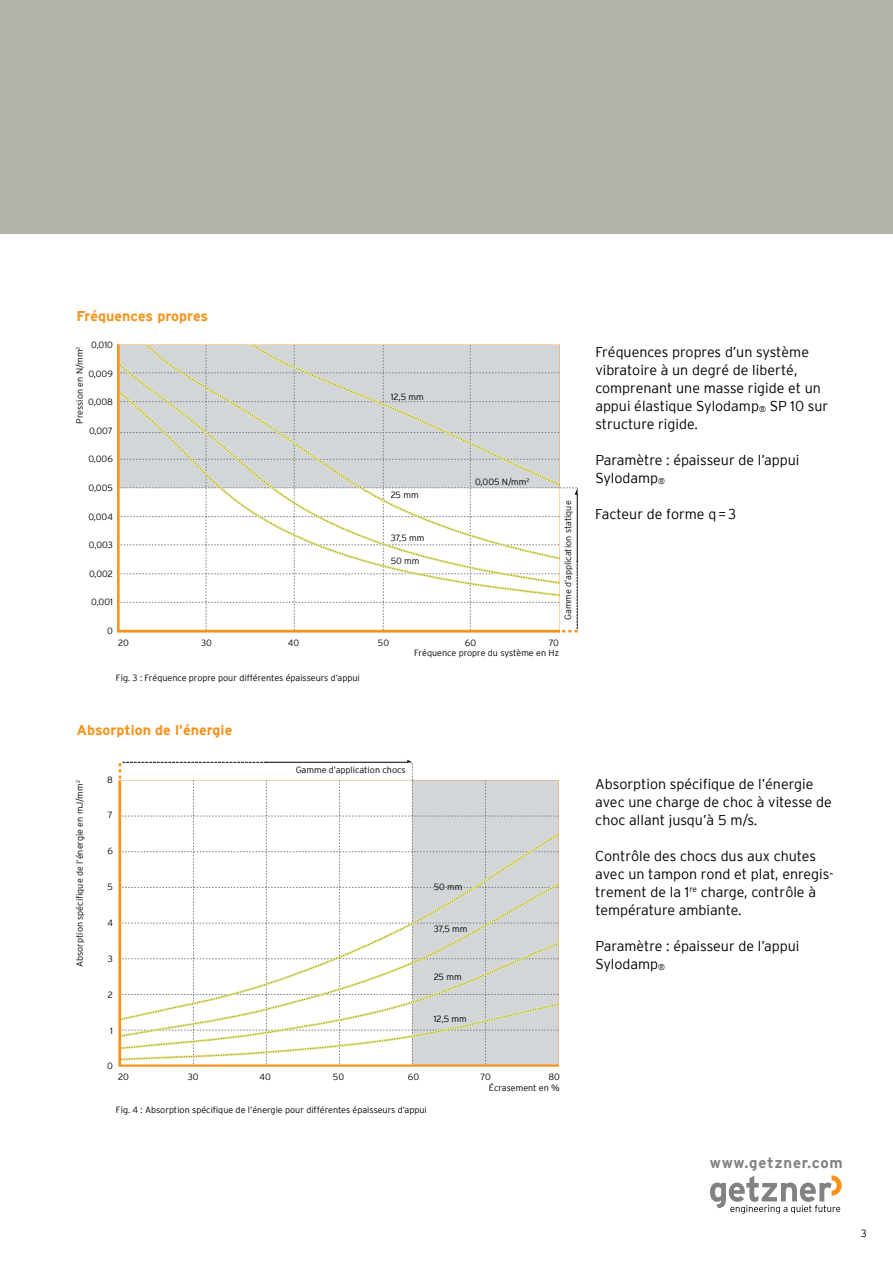
<style>
.page{position:relative;width:893px;height:1263px;background:#fff}
.page>*{position:absolute;margin:0;border:0;box-sizing:border-box;transform-origin:0 0}
.t1{font:700 15px "Interstate";letter-spacing:.055em;color:#808284}
.t2{font:300 14.25px/18px "Interstate";color:#000}
.t3{font:700 14.25px "Interstate";color:#f7931d}
.t4{font:300 10.5px "Interstate";color:#000}
.t5{font:300 9px/10.8px "Interstate";color:#000;text-align:right}
.s1{font-size:8.25px}
</style>
<div class="page">
<div style="left:0;top:0;width:893px;height:234px;background:#b2b2aa"></div>
<svg style="left:117px;top:345px;width:461px;height:287px"></svg>
<svg style="left:119px;top:760px;width:440px;height:306px"></svg>
<svg style="left:710px;top:1175px;width:132px;height:39px"></svg>
<p class="t3" style="left:77px;top:310px;width:133px">Fréquences propres</p>
<p class="t5" style="left:91px;top:340px;width:23px">0,010</p>
<p class="t5" style="left:88px;top:368px;width:26px">0,009</p>
<p class="t5" style="left:88px;top:397px;width:26px">0,008</p>
<p class="t5" style="left:89px;top:425px;width:25px">0,007</p>
<p class="t5" style="left:88px;top:454px;width:26px">0,006</p>
<p class="t5" style="left:89px;top:482px;width:26px">0,005</p>
<p class="t5" style="left:88px;top:511px;width:26px">0,004</p>
<p class="t5" style="left:89px;top:539px;width:25px">0,003</p>
<p class="t5" style="left:89px;top:568px;width:25px">0,002</p>
<p class="t5" style="left:91px;top:596px;width:23px">0,001</p>
<p class="t5" style="left:107px;top:625px;width:7px">0</p>
<p class="t5" style="left:74px;top:424px;width:78px;rotate:-90deg">Pression en N/mm<sup>2</sup></p>
<p class="t5" style="left:391px;top:391px;width:35px">12,5 mm</p>
<p class="t5" style="left:391px;top:490px;width:29px">25 mm</p>
<p class="t5" style="left:391px;top:532px;width:35px">37,5 mm</p>
<p class="t5" style="left:391px;top:555px;width:30px">50 mm</p>
<p class="t5" style="left:475px;top:476px;width:56px">0,005 N/mm<sup>2</sup></p>
<p class="t5" style="left:563px;top:620px;width:121px;rotate:-90deg">Gamme d’application statique</p>
<p class="t5" style="left:118px;top:637px;width:12px">20</p>
<p class="t5" style="left:201px;top:637px;width:12px">30</p>
<p class="t5" style="left:288px;top:637px;width:13px">40</p>
<p class="t5" style="left:378px;top:637px;width:13px">50</p>
<p class="t5" style="left:465px;top:637px;width:13px">60</p>
<p class="t5" style="left:414px;top:637px;width:146px">70<br>Fréquence propre du système en Hz</p>
<p class="t5" style="left:116px;top:672px;width:246px">Fig. 3 : Fréquence propre pour différentes épaisseurs d’appui</p>
<p class="t3" style="left:77px;top:724px;width:157px">Absorption de l’énergie</p>
<p class="t5" style="left:74px;top:967px;width:188px;rotate:-90deg">Absorption spéciique de l’énergie en mJ/mm<sup>2</sup></p>
<p class="t5" style="left:107px;top:774px;width:7px">8</p>
<p class="t5" style="left:108px;top:810px;width:7px">7</p>
<p class="t5" style="left:107px;top:846px;width:7px">6</p>
<p class="t5" style="left:108px;top:881px;width:7px">5</p>
<p class="t5" style="left:107px;top:917px;width:7px">4</p>
<p class="t5" style="left:108px;top:953px;width:7px">3</p>
<p class="t5" style="left:108px;top:989px;width:7px">2</p>
<p class="t5" style="left:110px;top:1025px;width:4px">1</p>
<p class="t5" style="left:107px;top:1061px;width:7px">0</p>
<p class="t5" style="left:296px;top:765px;width:112px">Gamme d’application chocs</p>
<p class="t5" style="left:434px;top:881px;width:30px">50 mm</p>
<p class="t5" style="left:434px;top:923px;width:35px">37,5 mm</p>
<p class="t5" style="left:434px;top:971px;width:29px">25 mm</p>
<p class="t5" style="left:434px;top:1013px;width:35px">12,5 mm</p>
<p class="t5" style="left:118px;top:1072px;width:12px">20</p>
<p class="t5" style="left:188px;top:1072px;width:12px">30</p>
<p class="t5" style="left:259px;top:1072px;width:13px">40</p>
<p class="t5" style="left:333px;top:1072px;width:13px">50</p>
<p class="t5" style="left:408px;top:1072px;width:13px">60</p>
<p class="t5" style="left:480px;top:1072px;width:12px">70</p>
<p class="t5" style="left:489px;top:1072px;width:73px">80<br>Écrasement en %</p>
<p class="t5" style="left:116px;top:1104px;width:312px">Fig. 4 : Absorption spéciique de l’énergie pour différentes épaisseurs d’appui</p>
<p class="t2" style="left:595px;top:343px;width:235px">Fréquences propres d’un système vibratoire à un degré de liberté, comprenant une masse rigide et un appui élastique Sylodamp<span class="s1">®</span> SP 10 sur structure rigide.</p>
<p class="t2" style="left:595px;top:451px;width:206px">Paramètre : épaisseur de l’appui<br>Sylodamp<span class="s1">®</span></p>
<p class="t2" style="left:595px;top:505px;width:142px">Facteur de forme q = 3</p>
<p class="t2" style="left:595px;top:775px;width:238px">Absorption spéciique de l’énergie avec une charge de choc à vitesse de choc allant jusqu’à 5 m/s.</p>
<p class="t2" style="left:595px;top:847px;width:240px">Contrôle des chocs dus aux chutes avec un tampon rond et plat, enregis&shy;trement de la 1<sup>re</sup> charge, contrôle à température ambiante.</p>
<p class="t2" style="left:595px;top:937px;width:206px">Paramètre : épaisseur de l’appui<br>Sylodamp<span class="s1">®</span></p>
<p class="t1" style="left:710px;top:1156px;width:135px">www.getzner.com</p>
<p class="t4" style="left:861px;top:1228px;width:7px">3</p>
</div>
